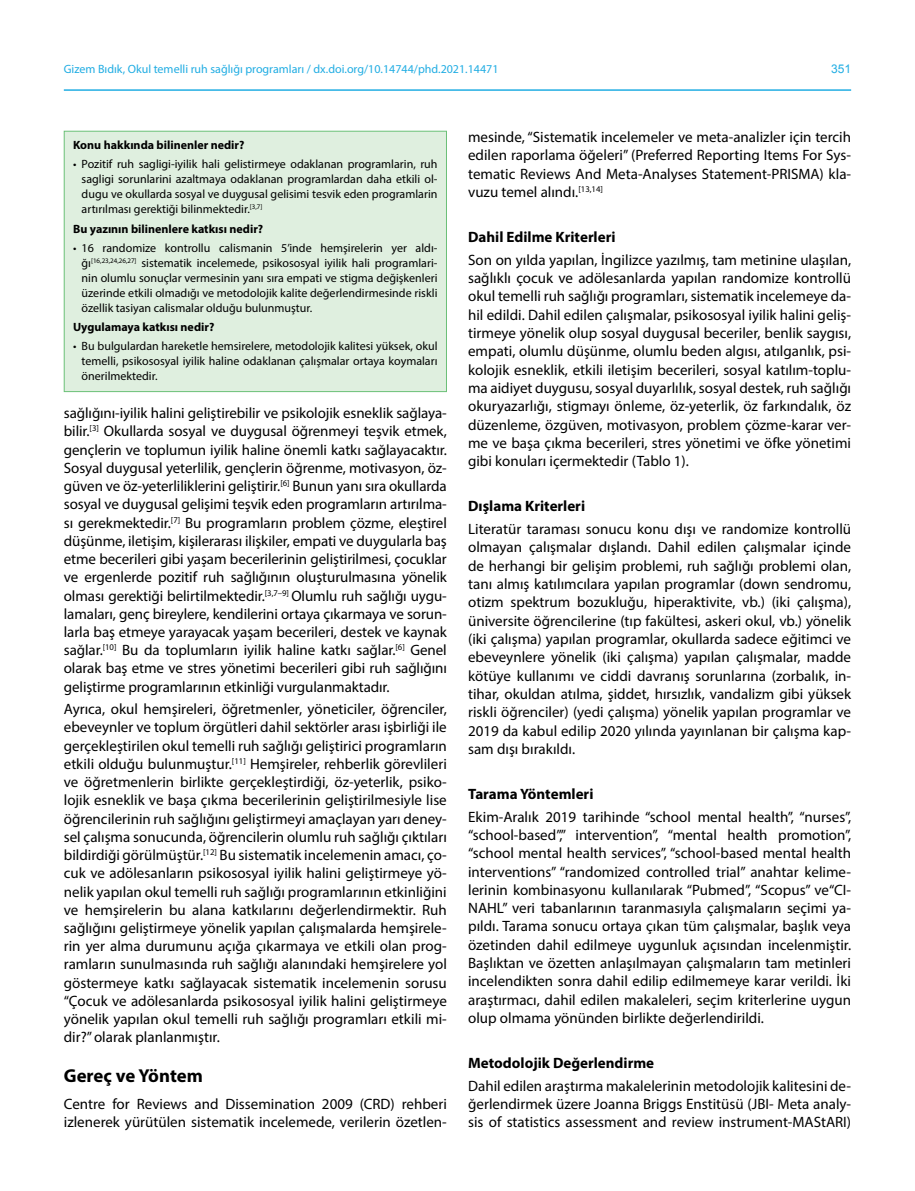
<style>
.page{position:relative;width:915px;height:1191px;background:#fff}
.page>*{position:absolute;margin:0;border:0;box-sizing:border-box;transform-origin:0 0}
.t1{font:700 18.75px "Myriad Pro";letter-spacing:-.005em;color:#000}
.t2{font:15px/18.3px "Myriad Pro";color:#000;text-align:justify}
.t3{font:700 15px "Myriad Pro";color:#000}
.t4{font:12px/15px "Myriad Pro";color:#000;text-align:justify}
.t5{font:700 12px "Myriad Pro";color:#000}
.t6{font:12px "Myriad Pro";color:#21ade3}
.t7{font:12px "Arial";color:#21ade3}
</style>
<div class="page">
<hr style="left:64px;top:89px;width:786px;height:2px;background:#21ade3">
<div style="left:64px;top:131px;width:382px;height:261px;background:#dfefdf;border:1px solid #6bc077"></div>
<p class="t6" style="left:64px;top:61px;width:436px">Gizem Bıdık, Okul temelli ruh sağlığı programları / dx.doi.org/10.14744/phd.2021.14471</p>
<p class="t7" style="left:830px;top:60px;width:22px">351</p>
<p class="t5" style="left:73px;top:137px;width:173px">Konu hakkında bilinenler nedir?</p>
<p class="t4" style="left:82px;top:156px;width:357px;text-indent:-9px">• Pozitif ruh sagligi-iyilik hali gelistirmeye odaklanan programlarin, ruh sagligi sorunlarini azaltmaya odaklanan programlardan daha etkili ol&shy;dugu ve okullarda sosyal ve duygusal gelisimi tesvik eden programlarin artırılması gerektiği bilinmektedir.<sup>[3,7]</sup></p>
<p class="t5" style="left:73px;top:221px;width:191px">Bu yazının bilinenlere katkısı nedir?</p>
<p class="t4" style="left:82px;top:240px;width:357px;text-indent:-9px">• 16 randomize kontrollu calismanin 5’inde hemşirelerin yer aldı&shy;ğı<sup>[16,23,24,26,27]</sup> sistematik incelemede, psikososyal iyilik hali programlari&shy;nin olumlu sonuçlar vermesinin yanı sıra empati ve stigma değişkenleri üzerinde etkili olmadığı ve metodolojik kalite değerlendirmesinde riskli özellik tasiyan calismalar olduğu bulunmuştur.</p>
<p class="t5" style="left:73px;top:319px;width:143px">Uygulamaya katkısı nedir?</p>
<p class="t4" style="left:82px;top:339px;width:357px;text-indent:-9px">• Bu bulgulardan hareketle hemsirelere, metodolojik kalitesi yüksek, okul temelli, psikososyal iyilik haline odaklanan çalışmalar ortaya koymaları önerilmektedir.</p>
<p class="t2" style="left:64px;top:404px;width:384px">sağlığını-iyilik halini geliştirebilir ve psikolojik esneklik sağlaya&shy;bilir.<sup>[3]</sup> Okullarda sosyal ve duygusal öğrenmeyi teşvik etmek, gençlerin ve toplumun iyilik haline önemli katkı sağlayacaktır.<br>Sosyal duygusal yeterlilik, gençlerin öğrenme, motivasyon, öz&shy;güven ve öz-yeterliliklerini geliştirir.<sup>[6]</sup> Bunun yanı sıra okullarda sosyal ve duygusal gelişimi teşvik eden programların artırılma&shy;sı gerekmektedir.<sup>[7]</sup> Bu programların problem çözme, eleştirel düşünme, iletişim, kişilerarası ilişkiler, empati ve duygularla baş etme becerileri gibi yaşam becerilerinin geliştirilmesi, çocuklar ve ergenlerde pozitif ruh sağlığının oluşturulmasına yönelik olması gerektiği belirtilmektedir.<sup>[3,7–9]</sup> Olumlu ruh sağlığı uygu&shy;lamaları, genç bireylere, kendilerini ortaya çıkarmaya ve sorun&shy;larla baş etmeye yarayacak yaşam becerileri, destek ve kaynak sağlar.<sup>[10]</sup> Bu da toplumların iyilik haline katkı sağlar.<sup>[6]</sup> Genel olarak baş etme ve stres yönetimi becerileri gibi ruh sağlığını geliştirme programlarının etkinliği vurgulanmaktadır.</p>
<p class="t2" style="left:64px;top:700px;width:384px">Ayrıca, okul hemşireleri, öğretmenler, yöneticiler, öğrenciler, ebeveynler ve toplum örgütleri dahil sektörler arası işbirliği ile gerçekleştirilen okul temelli ruh sağlığı geliştirici programların etkili olduğu bulunmuştur.<sup>[11]</sup> Hemşireler, rehberlik görevlileri ve öğretmenlerin birlikte gerçekleştirdiği, öz-yeterlik, psiko&shy;lojik esneklik ve başa çıkma becerilerinin geliştirilmesiyle lise öğrencilerinin ruh sağlığını geliştirmeyi amaçlayan yarı deney&shy;sel çalışma sonucunda, öğrencilerin olumlu ruh sağlığı çıktıları bildirdiği görülmüştür.<sup>[12]</sup> Bu sistematik incelemenin amacı, ço&shy;cuk ve adölesanların psikososyal iyilik halini geliştirmeye yö&shy;nelik yapılan okul temelli ruh sağlığı programlarının etkinliğini ve hemşirelerin bu alana katkılarını değerlendirmektir. Ruh sağlığını geliştirmeye yönelik yapılan çalışmalarda hemşirele&shy;rin yer alma durumunu açığa çıkarmaya ve etkili olan prog&shy;ramların sunulmasında ruh sağlığı alanındaki hemşirelere yol göstermeye katkı sağlayacak sistematik incelemenin sorusu “Çocuk ve adölesanlarda psikososyal iyilik halini geliştirmeye yönelik yapılan okul temelli ruh sağlığı programları etkili mi&shy;dir?” olarak planlanmıştır.</p>
<p class="t1" style="left:64px;top:1063px;width:140px">Gereç ve Yöntem</p>
<p class="t2" style="left:64px;top:1094px;width:384px">Centre for Reviews and Dissemination 2009 (CRD) rehberi izlenerek yürütülen sistematik incelemede, verilerin özetlen-</p>
<p class="t2" style="left:468px;top:128px;width:384px">mesinde, “Sistematik incelemeler ve meta-analizler için tercih edilen raporlama öğeleri” (Preferred Reporting Items For Sys&shy;tematic Reviews And Meta-Analyses Statement-PRISMA) kla&shy;vuzu temel alındı.<sup>[13,14]</sup></p>
<p class="t3" style="left:468px;top:227px;width:149px">Dahil Edilme Kriterleri</p>
<p class="t2" style="left:468px;top:250px;width:384px">Son on yılda yapılan, İngilizce yazılmış, tam metinine ulaşılan, sağlıklı çocuk ve adölesanlarda yapılan randomize kontrollü okul temelli ruh sağlığı programları, sistematik incelemeye da&shy;hil edildi. Dahil edilen çalışmalar, psikososyal iyilik halini geliş&shy;tirmeye yönelik olup sosyal duygusal beceriler, benlik saygısı, empati, olumlu düşünme, olumlu beden algısı, atılganlık, psi&shy;kolojik esneklik, etkili iletişim becerileri, sosyal katılım-toplu&shy;ma aidiyet duygusu, sosyal duyarlılık, sosyal destek, ruh sağlığı okuryazarlığı, stigmayı önleme, öz-yeterlik, öz farkındalık, öz düzenleme, özgüven, motivasyon, problem çözme-karar ver&shy;me ve başa çıkma becerileri, stres yönetimi ve öfke yönetimi gibi konuları içermektedir (Tablo 1).</p>
<p class="t3" style="left:468px;top:496px;width:118px">Dışlama Kriterleri</p>
<p class="t2" style="left:468px;top:519px;width:384px">Literatür taraması sonucu konu dışı ve randomize kontrollü olmayan çalışmalar dışlandı. Dahil edilen çalışmalar içinde de herhangi bir gelişim problemi, ruh sağlığı problemi olan, tanı almış katılımcılara yapılan programlar (down sendromu, otizm spektrum bozukluğu, hiperaktivite, vb.) (iki çalışma), üniversite öğrencilerine (tıp fakültesi, askeri okul, vb.) yönelik (iki çalışma) yapılan programlar, okullarda sadece eğitimci ve ebeveynlere yönelik (iki çalışma) yapılan çalışmalar, madde kötüye kullanımı ve ciddi davranış sorunlarına (zorbalık, in&shy;tihar, okuldan atılma, şiddet, hırsızlık, vandalizm gibi yüksek riskli öğrenciler) (yedi çalışma) yönelik yapılan programlar ve 2019 da kabul edilip 2020 yılında yayınlanan bir çalışma kap&shy;sam dışı bırakıldı.</p>
<p class="t3" style="left:468px;top:784px;width:127px">Tarama Yöntemleri</p>
<p class="t2" style="left:468px;top:807px;width:384px">Ekim-Aralık 2019 tarihinde “school mental health”, “nurses”, “school-based”,” intervention”, “mental health promotion”, “school mental health services”, “school-based mental health interventions” “randomized controlled trial” anahtar kelime&shy;lerinin kombinasyonu kullanılarak “Pubmed”, “Scopus” ve“CI-NAHL” veri tabanlarının taranmasıyla çalışmaların seçimi ya&shy;pıldı. Tarama sonucu ortaya çıkan tüm çalışmalar, başlık veya özetinden dahil edilmeye uygunluk açısından incelenmiştir.<br>Başlıktan ve özetten anlaşılmayan çalışmaların tam metinleri incelendikten sonra dahil edilip edilmemeye karar verildi. İki araştırmacı, dahil edilen makaleleri, seçim kriterlerine uygun olup olmama yönünden birlikte değerlendirildi.</p>
<p class="t3" style="left:468px;top:1053px;width:187px">Metodolojik Değerlendirme</p>
<p class="t2" style="left:468px;top:1076px;width:384px">Dahil edilen araştırma makalelerinin metodolojik kalitesini de&shy;ğerlendirmek üzere Joanna Briggs Enstitüsü (JBI- Meta analy&shy;sis of statistics assessment and review instrument-MAStARI)</p>
</div>
